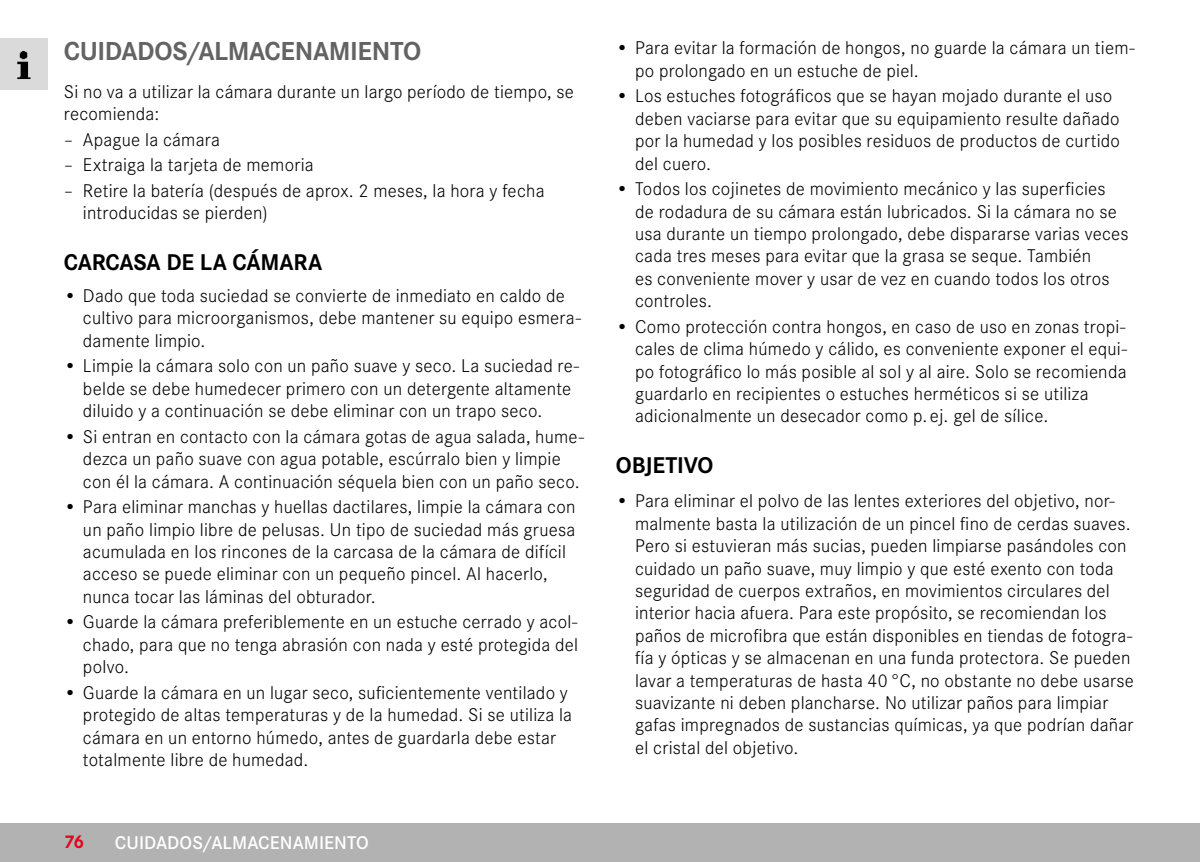
<style>
.page{position:relative;width:1200px;height:862px;background:#fff}
.page>*{position:absolute;margin:0;border:0;box-sizing:border-box;transform-origin:0 0}
.Heading____Chapter{font:700 27px "Corporate S";letter-spacing:-.015em;color:#646363}
.Heading____Heading_01_blind{font:700 23.62px "Corporate S";letter-spacing:-.01em;color:#000}
.Text____Body_Text{font:300 19.12px/22.3px "Corporate S";letter-spacing:.01em;color:#000}
.t1{font:600 19.12px "Corporate S";letter-spacing:.005em;color:#fff}
.t2{font:700 19.12px "Corporate S";color:#e3051b}
</style>
<div class="page">
<div style="left:0;top:823px;width:1199px;height:38px;background:#b3b2b2"></div>
<div style="left:0;top:38px;width:48px;height:51px;background:#dadada"></div>
<img style="left:17px;top:51px;width:14px;height:28px">
<p class="Heading____Chapter" style="left:64px;top:30px;width:359px">CUIDADOS/ALMACENAMIENTO</p>
<p class="Text____Body_Text" style="left:64px;top:79px;width:511px">Si no va a utilizar la cámara durante un largo período de tiempo, se recomienda:</p>
<p class="Text____Body_Text" style="left:64px;top:127px;width:158px">– Apague la cámara</p>
<p class="Text____Body_Text" style="left:64px;top:153px;width:251px">– Extraiga la tarjeta de memoria</p>
<p class="Text____Body_Text" style="left:83px;top:178px;width:463px;text-indent:-19px">– Retire la batería (después de aprox. 2 meses, la hora y fecha introducidas se pierden)</p>
<p class="Heading____Heading_01_blind" style="left:64px;top:243px;width:260px">CARCASA DE LA CÁMARA</p>
<p class="Text____Body_Text" style="left:83px;top:283px;width:499px;text-indent:-19px">• Dado que toda suciedad se convierte de inmediato en caldo de cultivo para microorganismos, debe mantener su equipo esmera&shy;damente limpio.</p>
<p class="Text____Body_Text" style="left:83px;top:353px;width:497px;text-indent:-19px">• Limpie la cámara solo con un paño suave y seco. La suciedad re&shy;belde se debe humedecer primero con un detergente altamente diluido y a continuación se debe eliminar con un trapo seco.</p>
<p class="Text____Body_Text" style="left:83px;top:424px;width:502px;text-indent:-19px">• Si entran en contacto con la cámara gotas de agua salada, hume&shy;dezca un paño suave con agua potable, escúrralo bien y limpie con él la cámara. A continuación séquela bien con un paño seco.</p>
<p class="Text____Body_Text" style="left:83px;top:494px;width:494px;text-indent:-19px">• Para eliminar manchas y huellas dactilares, limpie la cámara con un paño limpio libre de pelusas. Un tipo de suciedad más gruesa acumulada en los rincones de la carcasa de la cámara de difícil acceso se puede eliminar con un pequeño pincel. Al hacerlo, nunca tocar las láminas del obturador.</p>
<p class="Text____Body_Text" style="left:83px;top:609px;width:496px;text-align:justify;text-indent:-19px">• Guarde la cámara preferiblemente en un estuche cerrado y acol&shy;chado, para que no tenga abrasión con nada y esté protegida del polvo.</p>
<p class="Text____Body_Text" style="left:83px;top:679px;width:490px;text-indent:-19px">• Guarde la cámara en un lugar seco, suficientemente ventilado y protegido de altas temperaturas y de la humedad. Si se utiliza la cámara en un entorno húmedo, antes de guardarla debe estar totalmente libre de humedad.</p>
<p class="t2" style="left:64px;top:826px;width:22px">76</p>
<p class="t1" style="left:115px;top:827px;width:255px">CUIDADOS/ALMACENAMIENTO</p>
<p class="Text____Body_Text" style="left:635px;top:36px;width:501px;text-indent:-19px">• Para evitar la formación de hongos, no guarde la cámara un tiem&shy;po prolongado en un estuche de piel.</p>
<p class="Text____Body_Text" style="left:635px;top:84px;width:486px;text-indent:-19px">• Los estuches fotográficos que se hayan mojado durante el uso deben vaciarse para evitar que su equipamiento resulte dañado por la humedad y los posibles residuos de productos de curtido del cuero.</p>
<p class="Text____Body_Text" style="left:635px;top:176px;width:495px;text-indent:-19px">• Todos los cojinetes de movimiento mecánico y las superficies de rodadura de su cámara están lubricados. Si la cámara no se usa durante un tiempo prolongado, debe dispararse varias veces cada tres meses para evitar que la grasa se seque. También<br>es conveniente mover y usar de vez en cuando todos los otros controles.</p>
<p class="Text____Body_Text" style="left:635px;top:314px;width:493px;text-indent:-19px">• Como protección contra hongos, en caso de uso en zonas tropi&shy;cales de clima húmedo y cálido, es conveniente exponer el equi&shy;po fotográfico lo más posible al sol y al aire. Solo se recomienda guardarlo en recipientes o estuches herméticos si se utiliza adicionalmente un desecador como p. ej. gel de sílice.</p>
<p class="Heading____Heading_01_blind" style="left:615px;top:446px;width:99px">OBJETIVO</p>
<p class="Text____Body_Text" style="left:635px;top:488px;width:500px;text-indent:-19px">• Para eliminar el polvo de las lentes exteriores del objetivo, nor&shy;malmente basta la utilización de un pincel fino de cerdas suaves.<br>Pero si estuvieran más sucias, pueden limpiarse pasándoles con cuidado un paño suave, muy limpio y que esté exento con toda seguridad de cuerpos extraños, en movimientos circulares del interior hacia afuera. Para este propósito, se recomiendan los paños de microfibra que están disponibles en tiendas de fotogra&shy;fía y ópticas y se almacenan en una funda protectora. Se pueden lavar a temperaturas de hasta 40°C, no obstante no debe usarse suavizante ni deben plancharse. No utilizar paños para limpiar gafas impregnados de sustancias químicas, ya que podrían dañar el cristal del objetivo.</p>
</div>
